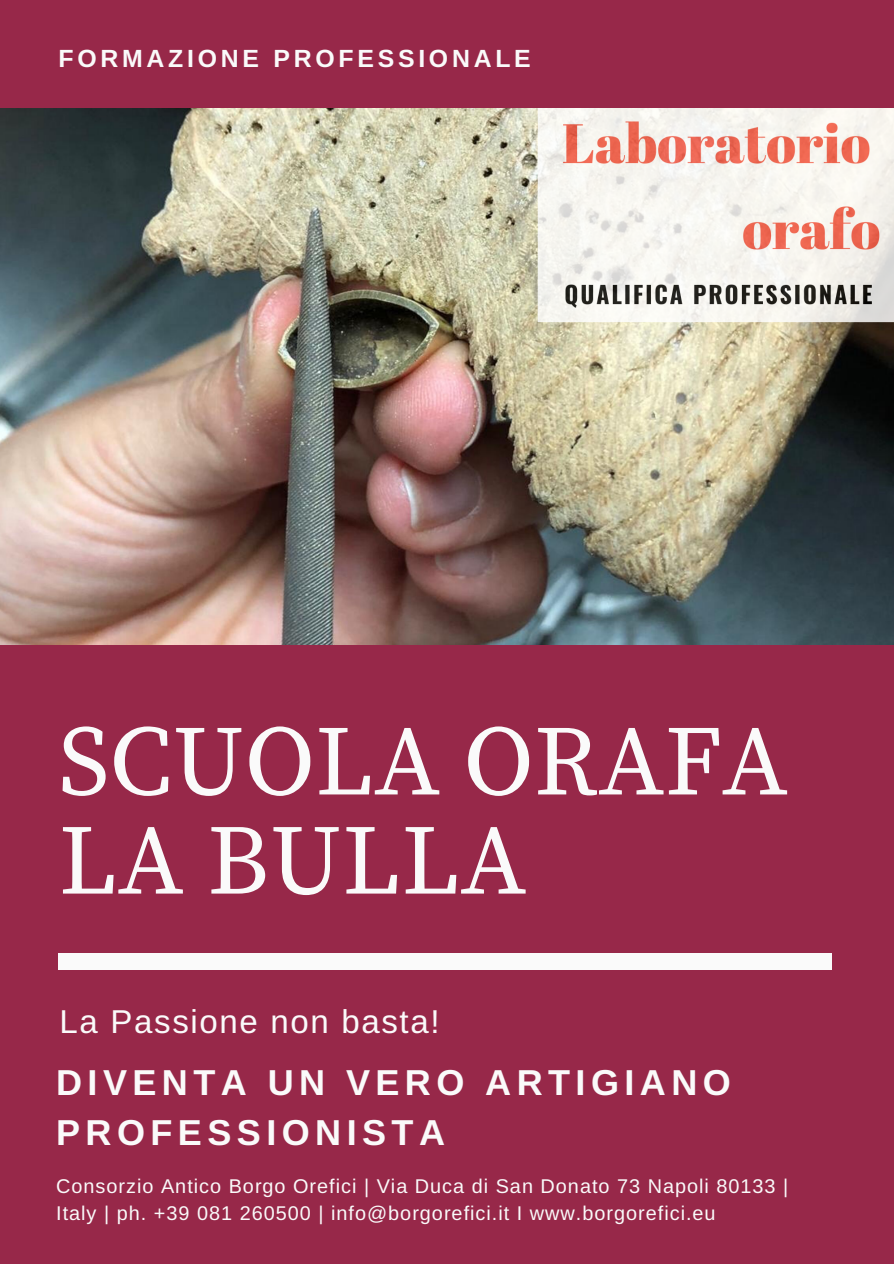
<style>
.page{position:relative;width:894px;height:1264px;background:#fff}
.page>*{position:absolute;margin:0;border:0;box-sizing:border-box;transform-origin:0 0}
.t1{font:99.3px/99.1px "Source Serif Pro";color:#fafafa}
.t2{font:700 36px/49.5px "Arimo";letter-spacing:.15em;color:#fafafa}
.t3{font:33px "Arimo";letter-spacing:.05em;color:#fafafa}
.t4{font:700 24.9px "Arimo";letter-spacing:.15em;color:#fafafa}
.t5{font:19.8px/27px "Arimo";letter-spacing:.05em;color:#fafafa}
</style>
<div class="page">
<div style="left:0;top:0;width:893px;height:1263px;background:#972849"></div>
<img style="left:0;top:109px;width:893px;height:536px">
<div style="left:59px;top:953px;width:772px;height:16px;background:#fafafa"></div>
<p class="t4" style="left:59px;top:44px;width:473px">FORMAZIONE PROFESSIONALE</p>
<p class="t1" style="left:59px;top:716px;width:730px">SCUOLA ORAFA<br>LA BULLA</p>
<p class="t3" style="left:60px;top:1003px;width:381px">La Passione non basta!</p>
<p class="t2" style="left:56px;top:1057px;width:676px">DIVENTA UN VERO ARTIGIANO<br>PROFESSIONISTA</p>
<p class="t5" style="left:56px;top:1172px;width:733px">Consorzio Antico Borgo Orefici | Via Duca di San Donato 73 Napoli 80133 |<br>Italy | ph. +39 081 260500 | info@borgorefici.it I www.borgorefici.eu</p>
</div>
